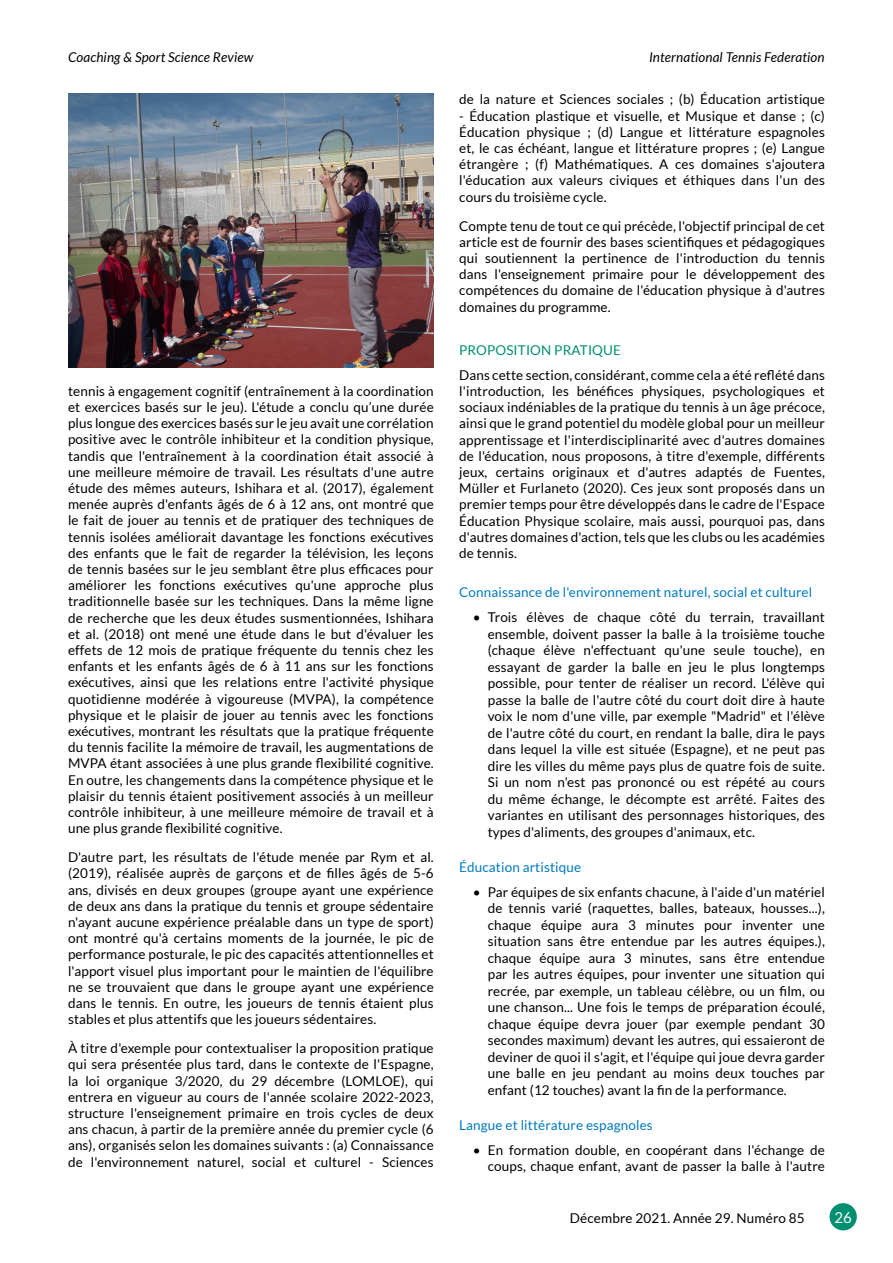
<style>
.page{position:relative;width:893px;height:1263px;background:#fff}
.page>*{position:absolute;margin:0;border:0;box-sizing:border-box;transform-origin:0 0}
.t1{font:15px "Lato";color:#fff}
.t2{font:13.5px/16.2px "Lato";letter-spacing:.01em;color:#000;text-align:justify}
.t3{font:13.5px "Lato";letter-spacing:.01em;color:#007ac3}
.t4{font:italic 13.5px "Lato";letter-spacing:.01em;color:#000}
.t5{font:13.5px "Lato";letter-spacing:.01em;color:#008f70}
</style>
<div class="page">
<div style="left:829px;top:1203px;width:28px;height:27px;background:#008f70;border-radius:50%"></div>
<img style="left:68px;top:94px;width:366px;height:274px">
<p class="t4" style="left:68px;top:50px;width:187px">Coaching &amp; Sport Science Review</p>
<p class="t4" style="left:649px;top:50px;width:177px">International Tennis Federation</p>
<p class="t2" style="left:68px;top:383px;width:367px">tennis à engagement cognitif (entraînement à la coordination et exercices basés sur le jeu). L'étude a conclu qu’une durée plus longue des exercices basés sur le jeu avait une corrélation positive avec le contrôle inhibiteur et la condition physique, tandis que l'entraînement à la coordination était associé à une meilleure mémoire de travail. Les résultats d'une autre étude des mêmes auteurs, Ishihara et al. (2017), également menée auprès d'enfants âgés de 6 à 12 ans, ont montré que le fait de jouer au tennis et de pratiquer des techniques de tennis isolées améliorait davantage les fonctions exécutives des enfants que le fait de regarder la télévision, les leçons de tennis basées sur le jeu semblant être plus efficaces pour améliorer les fonctions exécutives qu'une approche plus traditionnelle basée sur les techniques. Dans la même ligne de recherche que les deux études susmentionnées, Ishihara et al. (2018) ont mené une étude dans le but d'évaluer les effets de 12 mois de pratique fréquente du tennis chez les enfants et les enfants âgés de 6 à 11 ans sur les fonctions exécutives, ainsi que les relations entre l'activité physique quotidienne modérée à vigoureuse (MVPA), la compétence physique et le plaisir de jouer au tennis avec les fonctions exécutives, montrant les résultats que la pratique fréquente du tennis facilite la mémoire de travail, les augmentations de MVPA étant associées à une plus grande flexibilité cognitive.<br>En outre, les changements dans la compétence physique et le plaisir du tennis étaient positivement associés à un meilleur contrôle inhibiteur, à une meilleure mémoire de travail et à une plus grande flexibilité cognitive.</p>
<p class="t2" style="left:68px;top:849px;width:367px">D'autre part, les résultats de l'étude menée par Rym et al. (2019), réalisée auprès de garçons et de filles âgés de 5-6 ans, divisés en deux groupes (groupe ayant une expérience de deux ans dans la pratique du tennis et groupe sédentaire n'ayant aucune expérience préalable dans un type de sport) ont montré qu'à certains moments de la journée, le pic de performance posturale, le pic des capacités attentionnelles et l'apport visuel plus important pour le maintien de l'équilibre ne se trouvaient que dans le groupe ayant une expérience dans le tennis. En outre, les joueurs de tennis étaient plus stables et plus attentifs que les joueurs sédentaires.</p>
<p class="t2" style="left:68px;top:1040px;width:367px">À titre d'exemple pour contextualiser la proposition pratique qui sera présentée plus tard, dans le contexte de l'Espagne, la loi organique 3/2020, du 29 décembre (LOMLOE), qui entrera en vigueur au cours de l'année scolaire 2022-2023, structure l'enseignement primaire en trois cycles de deux ans chacun, à partir de la première année du premier cycle (6 ans), organisés selon les domaines suivants : (a) Connaissance de l'environnement naturel, social et culturel - Sciences</p>
<p class="t2" style="left:459px;top:91px;width:367px">de la nature et Sciences sociales ; (b) Éducation artistique</p>
<p class="t2" style="left:459px;top:108px;width:367px">- Éducation plastique et visuelle, et Musique et danse ; (c)<br>Éducation physique ; (d) Langue et littérature espagnoles et, le cas échéant, langue et littérature propres ; (e) Langue étrangère ; (f) Mathématiques. A ces domaines s'ajoutera l'éducation aux valeurs civiques et éthiques dans l'un des cours du troisième cycle.</p>
<p class="t2" style="left:459px;top:217px;width:367px">Compte tenu de tout ce qui précède, l'objectif principal de cet article est de fournir des bases scientifiques et pédagogiques qui soutiennent la pertinence de l'introduction du tennis dans l'enseignement primaire pour le développement des compétences du domaine de l'éducation physique à d'autres domaines du programme.</p>
<p class="t5" style="left:459px;top:343px;width:163px">PROPOSITION PRATIQUE</p>
<p class="t2" style="left:459px;top:367px;width:367px">Dans cette section, considérant, comme cela a été reflété dans l'introduction, les bénéfices physiques, psychologiques et sociaux indéniables de la pratique du tennis à un âge précoce, ainsi que le grand potentiel du modèle global pour un meilleur apprentissage et l'interdisciplinarité avec d'autres domaines de l'éducation, nous proposons, à titre d'exemple, différents jeux, certains originaux et d'autres adaptés de Fuentes, Müller et Furlaneto (2020). Ces jeux sont proposés dans un premier temps pour être développés dans le cadre de l'Espace Éducation Physique scolaire, mais aussi, pourquoi pas, dans d'autres domaines d'action, tels que les clubs ou les académies de tennis.</p>
<p class="t3" style="left:459px;top:585px;width:355px">Connaissance de l'environnement naturel, social et culturel</p>
<p class="t2" style="left:488px;top:609px;width:339px;text-indent:-15px">• Trois élèves de chaque côté du terrain, travaillant ensemble, doivent passer la balle à la troisième touche (chaque élève n'effectuant qu'une seule touche), en essayant de garder la balle en jeu le plus longtemps possible, pour tenter de réaliser un record. L'élève qui passe la balle de l'autre côté du court doit dire à haute voix le nom d'une ville, par exemple "Madrid" et l'élève de l'autre côté du court, en rendant la balle, dira le pays dans lequel la ville est située (Espagne), et ne peut pas dire les villes du même pays plus de quatre fois de suite.<br>Si un nom n'est pas prononcé ou est répété au cours du même échange, le décompte est arrêté. Faites des variantes en utilisant des personnages historiques, des types d'aliments, des groupes d'animaux, etc.</p>
<p class="t3" style="left:459px;top:859px;width:123px">Éducation artistique</p>
<p class="t2" style="left:488px;top:883px;width:339px;text-indent:-15px">• Par équipes de six enfants chacune, à l'aide d'un matériel de tennis varié (raquettes, balles, bateaux, housses...), chaque équipe aura 3 minutes pour inventer une situation sans être entendue par les autres équipes.), chaque équipe aura 3 minutes, sans être entendue par les autres équipes, pour inventer une situation qui recrée, par exemple, un tableau célèbre, ou un film, ou une chanson... Une fois le temps de préparation écoulé, chaque équipe devra jouer (par exemple pendant 30 secondes maximum) devant les autres, qui essaieront de deviner de quoi il s'agit, et l'équipe qui joue devra garder une balle en jeu pendant au moins deux touches par enfant (12 touches) avant la fin de la performance.</p>
<p class="t3" style="left:459px;top:1117px;width:195px">Langue et littérature espagnoles</p>
<p class="t2" style="left:473px;top:1141px;width:354px;text-align:right">• En formation double, en coopérant dans l'échange de coups, chaque enfant, avant de passer la balle à l'autre</p>
<p class="t2" style="left:570px;top:1209px;width:236px">Décembre 2021. Année 29. Numéro 85</p>
<p class="t1" style="left:834px;top:1209px;width:19px">26</p>
</div>
